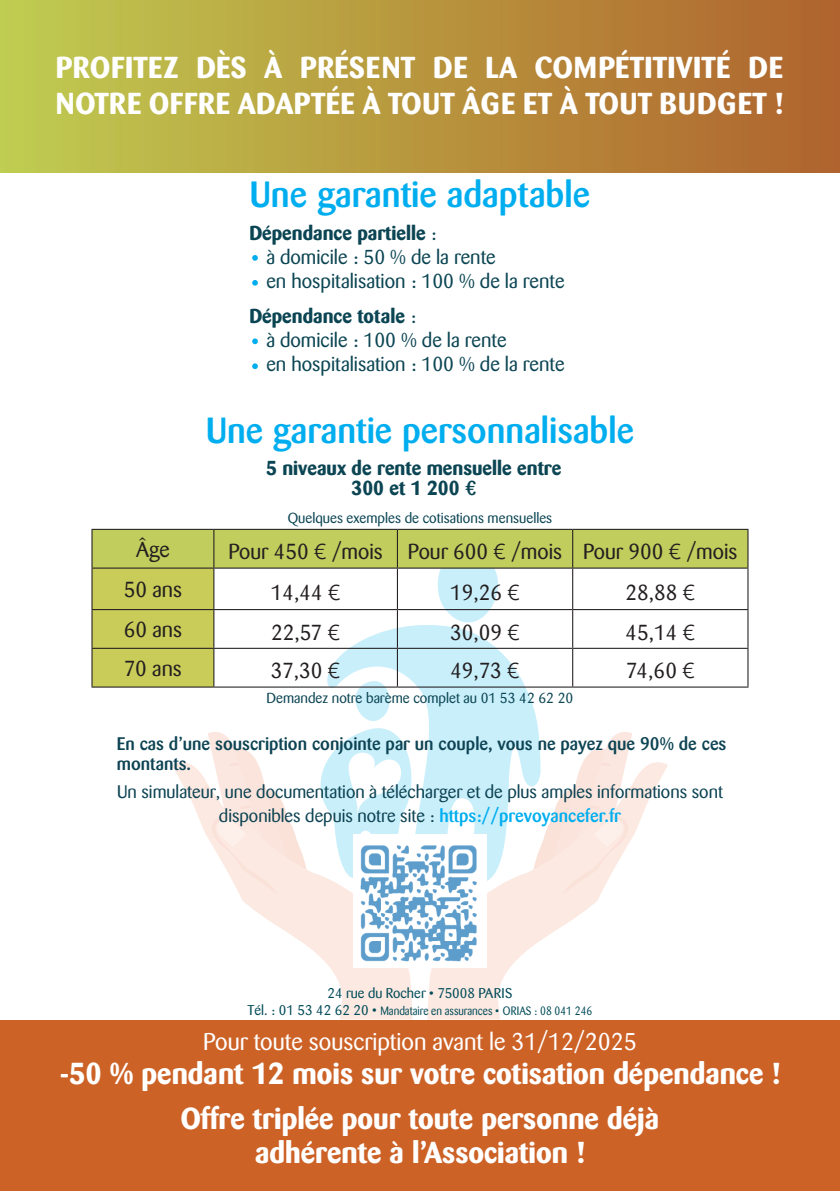
<style>
.page{position:relative;width:840px;height:1191px;background:#fff}
.page>*{position:absolute;margin:0;border:0;box-sizing:border-box;transform-origin:0 0}
.t1{font:500 36.2px "Barmeno";color:#00aeef}
.t2{font:500 36px "Barmeno";color:#00aeef}
.t3{font:700 30px/36px "Barmeno";color:#fff}
.t4{font:24px "Barmeno";color:#fff}
.t5{font:21.6px "Barmeno";color:#231f20}
.t6{font:20px "Barmeno";color:#0b4553}
.t7{font:700 20px "Barmeno";color:#0b4553}
.t8{font:18px/24px "Barmeno";color:#0d4353;text-align:center}
.t9{font:500 18px/20px "Barmeno";color:#0d4353}
.t10{font:14.4px "Barmeno";color:#0b4553}
.t11{font:14px "Barmeno";color:#004b58}
.t12{font:12px "Barmeno";color:#004b58;scale:.9 1}
.s1{font-weight:400}
.s2{font-weight:500}
.s3{font-family:"Avenir Next"}
.s4{font-weight:500;color:#00aeef}
.s5{font-size:14px}
</style>
<div class="page">
<svg style="left:239px;top:894px;width:173px;height:125px;fill:#fcede7"></svg>
<svg style="left:427px;top:894px;width:174px;height:125px"></svg>
<div style="left:0;top:0;width:839px;height:172px;background:linear-gradient(to right,#c0cc50,#b0622d)"></div>
<img style="left:353px;top:894px;width:133px;height:74px">
<svg style="left:252px;top:255px;width:6px;height:6px"></svg>
<svg style="left:252px;top:338px;width:6px;height:6px"></svg>
<svg style="left:252px;top:280px;width:6px;height:6px"></svg>
<svg style="left:252px;top:363px;width:6px;height:6px"></svg>
<svg style="left:92px;top:530px;width:655px;height:364px"></svg>
<hr style="left:91px;top:529px;width:123px;height:1px;background:#231f20">
<hr style="left:91px;top:530px;width:1px;height:37px;background:#231f20">
<hr style="left:214px;top:529px;width:183px;height:1px;background:#231f20">
<hr style="left:213px;top:530px;width:1px;height:37px;background:#231f20">
<hr style="left:397px;top:529px;width:175px;height:1px;background:#231f20">
<hr style="left:396px;top:530px;width:2px;height:37px;background:#231f20">
<hr style="left:572px;top:529px;width:176px;height:1px;background:#231f20">
<hr style="left:572px;top:530px;width:1px;height:37px;background:#231f20">
<hr style="left:747px;top:530px;width:1px;height:37px;background:#231f20">
<hr style="left:91px;top:567px;width:123px;height:1px;background:#231f20">
<hr style="left:91px;top:568px;width:1px;height:41px;background:#231f20">
<hr style="left:214px;top:567px;width:183px;height:1px;background:#231f20">
<hr style="left:213px;top:568px;width:1px;height:41px;background:#231f20">
<hr style="left:397px;top:567px;width:175px;height:1px;background:#231f20">
<hr style="left:396px;top:568px;width:2px;height:41px;background:#231f20">
<hr style="left:572px;top:567px;width:176px;height:1px;background:#231f20">
<hr style="left:572px;top:568px;width:1px;height:41px;background:#231f20">
<hr style="left:747px;top:568px;width:1px;height:41px;background:#231f20">
<hr style="left:91px;top:609px;width:123px;height:1px;background:#231f20">
<hr style="left:91px;top:610px;width:1px;height:38px;background:#231f20">
<hr style="left:214px;top:609px;width:183px;height:1px;background:#231f20">
<hr style="left:213px;top:610px;width:1px;height:38px;background:#231f20">
<hr style="left:397px;top:609px;width:175px;height:1px;background:#231f20">
<hr style="left:396px;top:610px;width:2px;height:38px;background:#231f20">
<hr style="left:572px;top:609px;width:176px;height:1px;background:#231f20">
<hr style="left:572px;top:610px;width:1px;height:38px;background:#231f20">
<hr style="left:747px;top:610px;width:1px;height:38px;background:#231f20">
<hr style="left:91px;top:648px;width:123px;height:1px;background:#231f20">
<hr style="left:91px;top:649px;width:1px;height:37px;background:#231f20">
<hr style="left:214px;top:648px;width:183px;height:1px;background:#231f20">
<hr style="left:213px;top:649px;width:1px;height:37px;background:#231f20">
<hr style="left:397px;top:648px;width:175px;height:1px;background:#231f20">
<hr style="left:396px;top:649px;width:2px;height:37px;background:#231f20">
<hr style="left:572px;top:648px;width:176px;height:1px;background:#231f20">
<hr style="left:572px;top:649px;width:1px;height:37px;background:#231f20">
<hr style="left:747px;top:649px;width:1px;height:37px;background:#231f20">
<hr style="left:91px;top:686px;width:123px;height:1px;background:#231f20">
<hr style="left:214px;top:686px;width:183px;height:1px;background:#231f20">
<hr style="left:397px;top:686px;width:175px;height:1px;background:#231f20">
<hr style="left:572px;top:686px;width:176px;height:1px;background:#231f20">
<div style="left:0;top:1020px;width:839px;height:171px;background:#cd6227"></div>
<p class="t3" style="left:56px;top:49px;width:728px">PROFITEZ DÈS À PRÉSENT DE LA COMPÉTITIVITÉ DE<br>NOTRE OFFRE ADAPTÉE À TOUT ÂGE ET À TOUT BUDGET !</p>
<p class="t1" style="left:250px;top:173px;width:341px">Une garantie adaptable</p>
<p class="t7" style="left:249px;top:221px;width:189px">Dépendance partielle <span class="s1">:</span></p>
<p class="t6" style="left:266px;top:245px;width:231px">à domicile : 50 % de la rente</p>
<p class="t6" style="left:266px;top:269px;width:299px">en hospitalisation : 100 % de la rente</p>
<p class="t7" style="left:249px;top:304px;width:168px">Dépendance totale <span class="s1">:</span></p>
<p class="t6" style="left:266px;top:329px;width:241px">à domicile : 100 % de la rente</p>
<p class="t6" style="left:266px;top:353px;width:299px">en hospitalisation : 100 % de la rente</p>
<p class="t2" style="left:206px;top:409px;width:429px">Une garantie personnalisable</p>
<p class="t7" style="left:266px;top:456px;width:297px">5 niveaux de rente mensuelle entre</p>
<p class="t7" style="left:351px;top:476px;width:126px">300 et 1 200 <span class="s2">€</span></p>
<p class="t10" style="left:287px;top:510px;width:266px">Quelques exemples de cotisations mensuelles</p>
<p class="t5" style="left:136px;top:537px;width:35px">Âge</p>
<p class="t5" style="left:228px;top:539px;width:156px">Pour 450 <span class="s3">€</span> /mois</p>
<p class="t5" style="left:407px;top:539px;width:156px">Pour 600 <span class="s3">€</span> /mois</p>
<p class="t5" style="left:583px;top:539px;width:156px">Pour 900 <span class="s3">€</span> /mois</p>
<p class="t5" style="left:124px;top:577px;width:60px">50 ans</p>
<p class="t5" style="left:270px;top:579px;width:71px">14,44 <span class="s3">€</span></p>
<p class="t5" style="left:450px;top:579px;width:71px">19,26 <span class="s3">€</span></p>
<p class="t5" style="left:625px;top:579px;width:71px">28,88 <span class="s3">€</span></p>
<p class="t5" style="left:124px;top:617px;width:60px">60 ans</p>
<p class="t5" style="left:271px;top:620px;width:70px">22,57 <span class="s3">€</span></p>
<p class="t5" style="left:450px;top:620px;width:71px">30,09 <span class="s3">€</span></p>
<p class="t5" style="left:625px;top:620px;width:71px">45,14 <span class="s3">€</span></p>
<p class="t5" style="left:124px;top:656px;width:59px">70 ans</p>
<p class="t5" style="left:271px;top:658px;width:71px">37,30 <span class="s3">€</span></p>
<p class="t5" style="left:450px;top:658px;width:71px">49,73 <span class="s3">€</span></p>
<p class="t5" style="left:625px;top:658px;width:70px">74,60 <span class="s3">€</span></p>
<p class="t10" style="left:266px;top:690px;width:308px">Demandez notre barème complet au 01 53 42 62 20</p>
<p class="t9" style="left:117px;top:734px;width:611px">En cas d’une souscription conjointe par un couple, vous ne payez que 90% de ces montants.</p>
<p class="t8" style="left:117px;top:780px;width:607px">Un simulateur, une documentation à télécharger et de plus amples informations sont disponibles depuis notre site : <span class="s4">https://prevoyancefer.fr</span></p>
<p class="t11" style="left:327px;top:985px;width:186px">24 rue du Rocher • 75008 PARIS</p>
<p class="t12" style="left:247px;top:1004px;width:384px"><span class="s5">Tél. : 01 53 42 62 20 •</span> Mandataire en assurances • ORIAS : 08 041 246</p>
<p class="t4" style="left:203px;top:1028px;width:435px">Pour toute souscription avant le 31/12/2025</p>
<p class="t3" style="left:60px;top:1055px;width:721px">-50 % pendant 12 mois sur votre cotisation dépendance !</p>
<p class="t3" style="left:181px;top:1100px;width:479px">Offre triplée pour toute personne déjà</p>
<p class="t3" style="left:255px;top:1134px;width:331px">adhérente à l’Association !</p>
</div>
